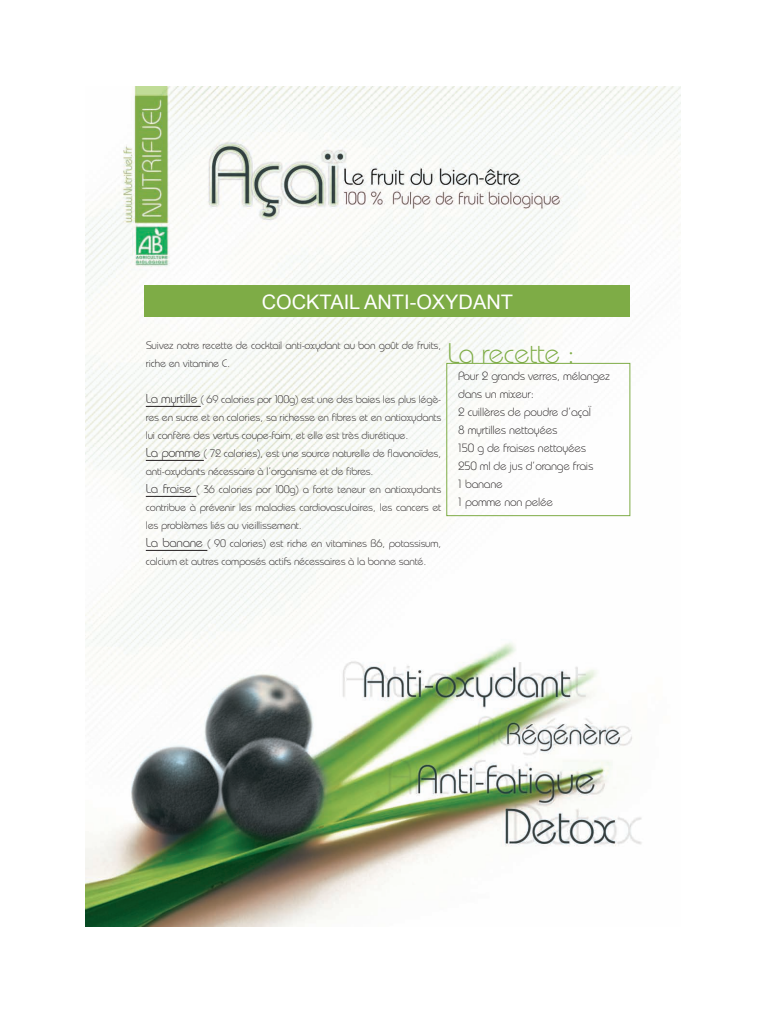
<style>
.page{position:relative;width:766px;height:1012px;background:#fff}
.page>*{position:absolute;margin:0;border:0;box-sizing:border-box;transform-origin:0 0}
.t1{font:28.6px "Architekt";color:#7eac46}
.t2{font:20px "Arial";color:#fff}
.t3{font:12px/18px "Architekt";color:#231f20}
.t4{font:11px/18px "Architekt";color:#231f20}
.s1{font-size:13px}
</style>
<div class="page">
<img style="left:86px;top:86px;width:594px;height:841px">
<hr style="left:146px;top:406px;width:55px;height:1px;background:#231f20">
<hr style="left:146px;top:460px;width:58px;height:1px;background:#231f20">
<hr style="left:146px;top:496px;width:50px;height:1px;background:#231f20">
<hr style="left:146px;top:550px;width:61px;height:1px;background:#231f20">
<div style="left:145px;top:286px;width:484px;height:31px;background:#7eac46"></div>
<div style="left:446px;top:363px;width:184px;height:153px;border:1px solid #7eac46"></div>
<p class="t2" style="left:262px;top:290px;width:253px">COCKTAIL ANTI-OXYDANT</p>
<p class="t1" style="left:447px;top:336px;width:129px">La recette :</p>
<p class="t3" style="left:458px;top:367px;width:153px">Pour 2 grands verres, mélangez dans un mixeur:</p>
<p class="t3" style="left:458px;top:403px;width:134px">2 cuillères de poudre d’açaÏ</p>
<p class="t3" style="left:458px;top:421px;width:100px">8 myrtilles nettoyées</p>
<p class="t3" style="left:458px;top:439px;width:129px">150 g de fraises nettoyées</p>
<p class="t3" style="left:458px;top:457px;width:136px">250 ml de jus d’orange frais</p>
<p class="t3" style="left:458px;top:475px;width:46px">1 banane</p>
<p class="t3" style="left:458px;top:493px;width:96px">1 pomme non pelée</p>
<p class="t4" style="left:146px;top:337px;width:297px">Suivez notre recette de cocktail anti-oxydant au bon goût de fruits, riche en vitamine C.</p>
<p class="t4" style="left:146px;top:391px;width:297px;text-align:justify"><span class="s1">La myrtille</span> ( 69 calories por 100g) est une des baies les plus légè&shy;res en sucre et en calories, sa richesse en fibres et en antioxydants lui confère des vertus coupe-faim, et elle est très diurétique.</p>
<p class="t4" style="left:146px;top:445px;width:297px"><span class="s1">La pomme</span> ( 72 calories), est une source naturelle de flavonoïdes, anti-oxydants nécessaire à l’organisme et de fibres.</p>
<p class="t4" style="left:146px;top:481px;width:297px;text-align:justify"><span class="s1">La fraise</span> ( 36 calories por 100g) a forte teneur en antioxydants contribue à prévenir les maladies cardiovasculaires, les cancers et les problèmes liés au vieillissement.</p>
<p class="t4" style="left:146px;top:535px;width:297px"><span class="s1">La banane</span> ( 90 calories) est riche en vitamines B6, potassisum, calcium et autres composés actifs nécessaires à la bonne santé.</p>
</div>
